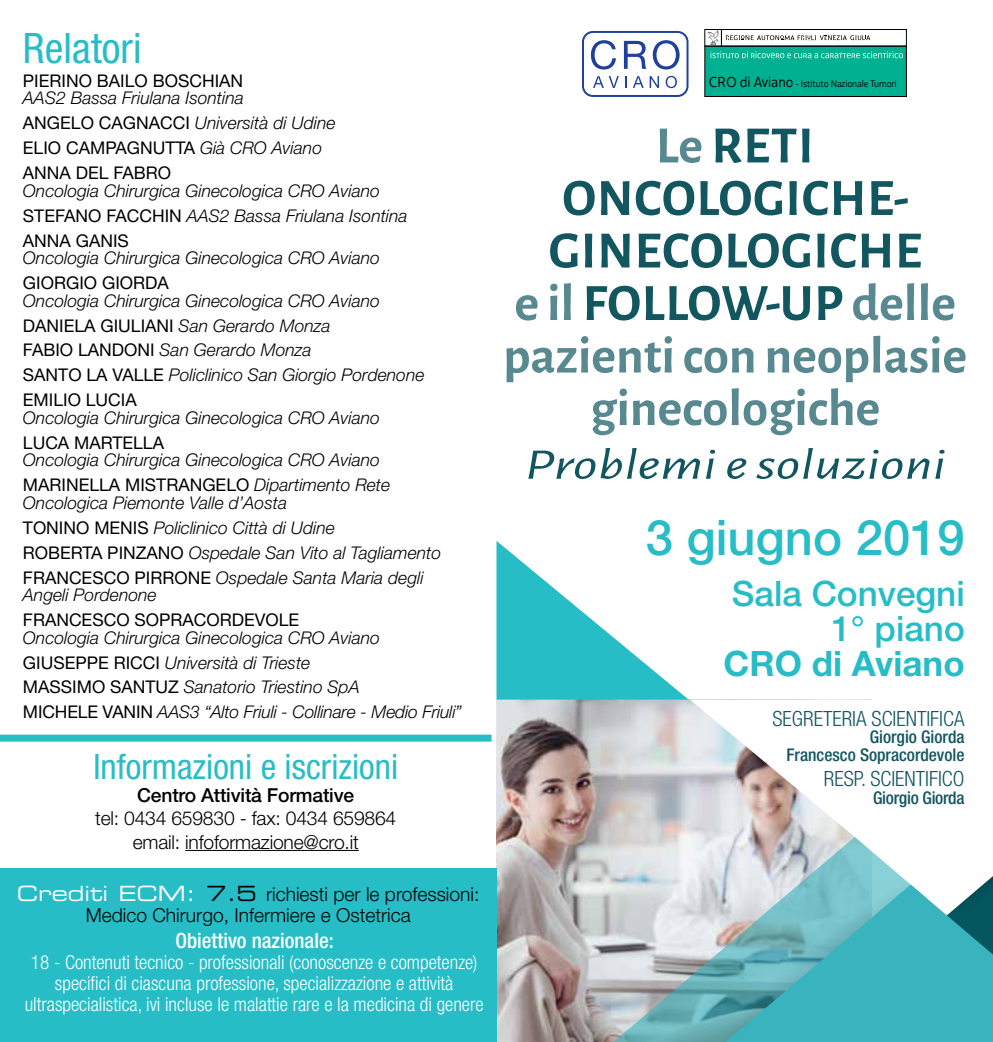
<style>
.page{position:relative;width:993px;height:1042px;background:#fff}
.page>*{position:absolute;margin:0;border:0;box-sizing:border-box;transform-origin:0 0}
.t1{font:700 52.5px/52.5px "Alegreya Sans";letter-spacing:.015em;color:#598990;text-align:center}
.t2{font:500 49px "Helvetica Neue LT Std";color:#27bdc7}
.t3{font:italic 43.75px "Alegreya Sans";color:#125660;scale:1.38 1}
.t4{font:condensed 42px "Helvetica Neue LT Std";color:#27bdc7}
.t5{font:condensed 35px "Helvetica Neue LT Std";color:#27bdc7}
.t6{font:500 35px/35px "Helvetica Neue LT Std";color:#27bdc7;text-align:right}
.t7{font:700 35px "Helvetica Neue LT Std";color:#27bdc7}
.t8{font:300 condensed 21px "Helvetica Neue LT Std";color:#125660}
.t9{font:500 condensed 21px "Helvetica Neue LT Std";color:#fff}
.t10{font:300 condensed 19.25px/21px "Helvetica Neue LT Std";color:#fff;text-align:center}
.t11{font:300 19.25px/23.1px "Helvetica Neue LT Std";color:#000;text-align:center}
.t12{font:500 19.25px "Helvetica Neue LT Std";letter-spacing:-.01em;color:#000}
.t13{font:italic 300 17.5px/24.8px "Helvetica Neue LT Std";color:#000}
.t14{font:17.5px "Helvetica Neue LT Std";color:#000}
.t15{font:500 condensed 17.5px/17.5px "Helvetica Neue LT Std";color:#125660;text-align:right}
.t16{font:9.97px "Decima WE";letter-spacing:-.01em;color:#000}
.s1{font-weight:400;font-style:normal}
.s2{font-family:"Eurostile LT Std Ex 2";font-weight:400;font-size:21px;color:#fff}
.s3{font-family:"Eurostile LT Std Ex 2";font-weight:400;font-size:21px}
.s4{font-size:15.22px}
.s5{color:#125660}
</style>
<div class="page">
<img style="left:496px;top:699px;width:193px;height:343px">
<svg style="left:689px;top:699px;width:183px;height:138px"></svg>
<svg style="left:610px;top:837px;width:291px;height:205px"></svg>
<svg style="left:719px;top:876px;width:273px;height:166px"></svg>
<svg style="left:725px;top:884px;width:267px;height:158px;fill:#39b3bd"></svg>
<svg style="left:496px;top:541px;width:192px;height:158px"></svg>
<div style="left:0;top:868px;width:496px;height:174px;background:#27bdc7"></div>
<hr style="left:185px;top:850px;width:174px;height:1px;background:#000">
<div style="left:0;top:734px;width:491px;height:7px;background:#27bdc7"></div>
<div style="left:704px;top:46px;width:202px;height:50px;background:#00b191"></div>
<svg style="left:707px;top:31px;width:11px;height:13px"></svg>
<svg style="left:726px;top:35px;width:143px;height:6px"></svg>
<svg style="left:710px;top:51px;width:192px;height:7px"></svg>
<div style="left:721px;top:29px;width:185px;height:17px;border:1px solid #000"></div>
<div style="left:704px;top:46px;width:202px;height:51px;border:1px solid #000"></div>
<svg style="left:582px;top:31px;width:106px;height:66px"></svg>
<h3 class="t4" style="left:23px;top:24px;width:120px">Relatori</h3>
<p class="t14" style="left:23px;top:70px;width:222px">PIERINO BAILO BOSCHIAN</p>
<p class="t13" style="left:23px;top:86px;width:314px">AAS2 Bassa Friulana Isontina<br><span class="s1">ANGELO CAGNACCI</span> Università di Udine<br><span class="s1">ELIO CAMPAGNUTTA</span> Già CRO Aviano<br><span class="s1">ANNA DEL FABRO</span></p>
<p class="t13" style="left:23px;top:178px;width:386px">Oncologia Chirurgica Ginecologica CRO Aviano<br><span class="s1">STEFANO FACCHIN</span> AAS2 Bassa Friulana Isontina<br><span class="s1">ANNA GANIS</span></p>
<p class="t13" style="left:23px;top:245px;width:358px">Oncologia Chirurgica Ginecologica CRO Aviano</p>
<p class="t14" style="left:23px;top:272px;width:147px">GIORGIO GIORDA</p>
<p class="t13" style="left:23px;top:288px;width:403px">Oncologia Chirurgica Ginecologica CRO Aviano <span class="s1">DANIELA GIULIANI</span> San Gerardo Monza<br><span class="s1">FABIO LANDONI</span> San Gerardo Monza<br><span class="s1">SANTO LA VALLE</span> Policlinico San Giorgio Pordenone <span class="s1">EMILIO LUCIA</span></p>
<p class="t13" style="left:23px;top:405px;width:358px">Oncologia Chirurgica Ginecologica CRO Aviano</p>
<p class="t14" style="left:23px;top:432px;width:142px">LUCA MARTELLA</p>
<p class="t13" style="left:23px;top:447px;width:368px">Oncologia Chirurgica Ginecologica CRO Aviano<br><span class="s1">MARINELLA M ISTRANGELO</span> Dipartimento Rete</p>
<p class="t13" style="left:23px;top:490px;width:419px">Oncologica Piemonte Valle d’Aosta<br><span class="s1">TONINO M ENIS</span> Policlinico Città di Udine<br><span class="s1">ROBERTA PINZANO</span> Ospedale San Vito al Tagliamento <span class="s1">FRANCESCO PIRRONE</span> Ospedale Santa Maria degli</p>
<p class="t13" style="left:23px;top:582px;width:135px">Angeli Pordenone</p>
<p class="t14" style="left:23px;top:609px;width:278px">FRANCESCO SOPRACORDEVOLE</p>
<p class="t13" style="left:23px;top:625px;width:440px">Oncologia Chirurgica Ginecologica CRO Aviano<br><span class="s1">GIUSEPP E RICCI</span> Università di Trieste<br><span class="s1">M ASSIMO SANTUZ</span> Sanatorio Triestino SpA<br><span class="s1">M ICHELE VANIN</span> AAS3 “Alto Friuli - Collinare - Medio Friuli”</p>
<h3 class="t5" style="left:93px;top:746px;width:306px">Informazioni e iscrizioni</h3>
<p class="t12" style="left:137px;top:784px;width:218px">Centro Attività Formative</p>
<p class="t11" style="left:95px;top:806px;width:302px">tel: 0434 659830 - fax: 0434 659864 email: infoformazione@cro.it</p>
<p class="t11" style="left:17px;top:883px;width:464px;line-height:21px"><span class="s2">Crediti ECM:</span> <span class="s3">7.5</span> richiesti per le professioni:<br>Medico Chirurgo, Infermiere e Ostetrica</p>
<p class="t9" style="left:175px;top:928px;width:160px">Obiettivo nazionale:</p>
<p class="t10" style="left:25px;top:951px;width:460px">18 - Contenuti tecnico - professionali (conoscenze e competenze) specifici di ciascuna professione, specializzazione e attività ultraspecialistica, ivi incluse le malattie rare e la medicina di genere</p>
<p class="t16" style="left:708px;top:78px;width:189px"><span class="s4">CRO di Aviano</span> - Istituto Nazionale Tumori</p>
<h1 class="t1" style="left:503px;top:116px;width:465px">Le <span class="s5">reti oncologiche&shy;ginecologiche<br></span>e il <span class="s5">follow-up</span> delle pazienti con neoplasie ginecologiche</h1>
<h3 class="t3" style="left:524px;top:435px;width:306px">Problemi e soluzioni</h3>
<h2 class="t2" style="left:645px;top:509px;width:320px">3 giugno 2019</h2>
<h3 class="t6" style="left:731px;top:575px;width:234px">Sala Convegni<br>1° piano</h3>
<h3 class="t7" style="left:723px;top:641px;width:243px">CRO di Aviano</h3>
<p class="t8" style="left:772px;top:706px;width:193px">SEGRETERIA SCIENTIFICA</p>
<p class="t15" style="left:786px;top:728px;width:179px">Giorgio Giorda<br>Francesco Sopracordevole</p>
<p class="t8" style="left:823px;top:767px;width:66px">Resp. Scientific</p>
<p class="t8" style="left:952px;top:767px;width:13px">o</p>
<p class="t15" style="left:872px;top:789px;width:93px">Giorgio Giorda</p>
</div>
